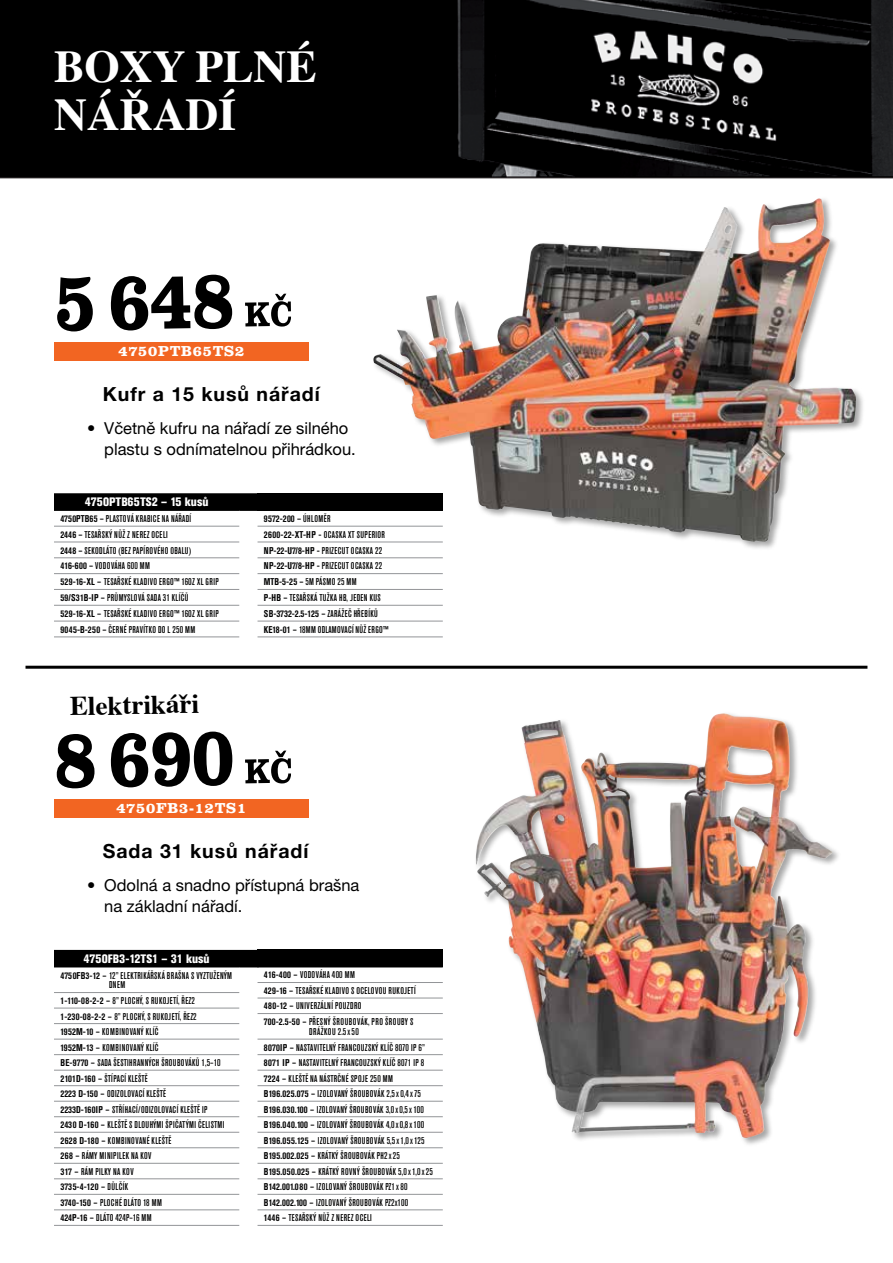
<style>
.page{position:relative;width:893px;height:1263px;background:#fff}
.page>*{position:absolute;margin:0;border:0;box-sizing:border-box;transform-origin:0 0}
.t1{font:700 85.65px "Clarendon LT Std";color:#000;scale:.8 1}
.t2{font:700 45.6px/48px "Times";color:#fff}
.t3{font:700 27px "Times";color:#000}
.t4{font:700 19.5px "Helvetica Neue LT Pro";letter-spacing:.05em;color:#000}
.t5{font:16.5px/21px "Helvetica Neue LT Pro";color:#000}
.t6{font:700 15px "Clarendon LT Std";letter-spacing:.05em;color:#fff}
.t7{font:800 condensed 12.15px "Akzidenz Grotesk Pro";color:#fff}
.t8{font:500 condensed 9.75px/15.6px "Akzidenz Grotesk Pro";letter-spacing:.04em;color:#000}
.s1{font-weight:700}
</style>
<div class="page">
<img style="left:0;top:0;width:893px;height:1226px">
<hr style="left:26px;top:666px;width:841px;height:3px;background:#000">
<div style="left:372px;top:197px;width:493px;height:354px;background:#000;opacity:.35"></div>
<img style="left:426px;top:198px;width:393px;height:156px">
<svg style="left:245px;top:294px;width:46px;height:33px"></svg>
<div style="left:54px;top:342px;width:255px;height:18px;background:#f26522"></div>
<div style="left:258px;top:493px;width:185px;height:17px;background:#000"></div>
<hr style="left:258px;top:510px;width:185px;height:1px;background:#000">
<hr style="left:258px;top:526px;width:185px;height:1px;background:#939598">
<hr style="left:258px;top:542px;width:185px;height:1px;background:#939598">
<hr style="left:258px;top:557px;width:185px;height:1px;background:#939598">
<hr style="left:258px;top:573px;width:185px;height:1px;background:#939598">
<hr style="left:258px;top:589px;width:185px;height:1px;background:#939598">
<hr style="left:258px;top:605px;width:185px;height:1px;background:#939598">
<hr style="left:258px;top:621px;width:185px;height:1px;background:#939598">
<hr style="left:258px;top:637px;width:185px;height:1px;background:#939598">
<svg style="left:54px;top:493px;width:204px;height:18px;background:#050505"></svg>
<hr style="left:54px;top:526px;width:185px;height:1px;background:#939598">
<hr style="left:54px;top:542px;width:185px;height:1px;background:#939598">
<hr style="left:54px;top:557px;width:185px;height:1px;background:#939598">
<hr style="left:54px;top:573px;width:185px;height:1px;background:#939598">
<hr style="left:54px;top:589px;width:185px;height:1px;background:#939598">
<hr style="left:54px;top:605px;width:185px;height:1px;background:#939598">
<hr style="left:54px;top:621px;width:185px;height:1px;background:#939598">
<hr style="left:54px;top:637px;width:185px;height:1px;background:#939598">
<div style="left:474px;top:712px;width:367px;height:435px;background:#000;opacity:.35"></div>
<img style="left:476px;top:713px;width:245px;height:184px">
<svg style="left:245px;top:750px;width:46px;height:33px"></svg>
<div style="left:54px;top:799px;width:255px;height:18px;background:#f26522"></div>
<div style="left:258px;top:950px;width:185px;height:17px;background:#000"></div>
<hr style="left:258px;top:967px;width:185px;height:1px;background:#000">
<hr style="left:258px;top:1225px;width:185px;height:1px;background:#939598">
<hr style="left:258px;top:982px;width:185px;height:1px;background:#939598">
<hr style="left:258px;top:998px;width:185px;height:1px;background:#939598">
<hr style="left:258px;top:1013px;width:185px;height:1px;background:#939598">
<hr style="left:258px;top:1039px;width:185px;height:1px;background:#939598">
<hr style="left:258px;top:1054px;width:185px;height:1px;background:#939598">
<hr style="left:258px;top:1070px;width:185px;height:1px;background:#939598">
<hr style="left:258px;top:1085px;width:185px;height:1px;background:#939598">
<hr style="left:258px;top:1101px;width:185px;height:1px;background:#939598">
<hr style="left:258px;top:1116px;width:185px;height:1px;background:#939598">
<hr style="left:258px;top:1132px;width:185px;height:1px;background:#939598">
<hr style="left:258px;top:1147px;width:185px;height:1px;background:#939598">
<hr style="left:258px;top:1163px;width:185px;height:1px;background:#939598">
<hr style="left:258px;top:1178px;width:185px;height:1px;background:#939598">
<hr style="left:258px;top:1194px;width:185px;height:1px;background:#939598">
<hr style="left:258px;top:1209px;width:185px;height:1px;background:#939598">
<div style="left:54px;top:950px;width:204px;height:18px;background:#000"></div>
<hr style="left:54px;top:992px;width:185px;height:1px;background:#939598">
<hr style="left:54px;top:1008px;width:185px;height:1px;background:#939598">
<hr style="left:54px;top:1023px;width:185px;height:1px;background:#939598">
<hr style="left:54px;top:1039px;width:185px;height:1px;background:#939598">
<hr style="left:54px;top:1054px;width:185px;height:1px;background:#939598">
<hr style="left:54px;top:1070px;width:185px;height:1px;background:#939598">
<hr style="left:54px;top:1085px;width:185px;height:1px;background:#939598">
<hr style="left:54px;top:1101px;width:185px;height:1px;background:#939598">
<hr style="left:54px;top:1116px;width:185px;height:1px;background:#939598">
<hr style="left:54px;top:1132px;width:185px;height:1px;background:#939598">
<hr style="left:54px;top:1147px;width:185px;height:1px;background:#939598">
<hr style="left:54px;top:1163px;width:185px;height:1px;background:#939598">
<hr style="left:54px;top:1178px;width:185px;height:1px;background:#939598">
<hr style="left:54px;top:1194px;width:185px;height:1px;background:#939598">
<hr style="left:54px;top:1209px;width:185px;height:1px;background:#939598">
<hr style="left:54px;top:1225px;width:185px;height:1px;background:#939598">
<h2 class="t2" style="left:54px;top:37px;width:264px">BOXY PLNÉ<br>NÁŘADÍ</h2>
<h1 class="t1" style="left:54px;top:250px;width:226px;rotate:-1deg">5 648</h1>
<h3 class="t6" style="left:118px;top:342px;width:127px">4750PTB65TS2</h3>
<h3 class="t4" style="left:103px;top:382px;width:219px">Kufr a 15 kusů nářadí</h3>
<h3 class="t5" style="left:104px;top:418px;width:253px;text-indent:-17px">• Včetně kufru na nářadí ze silného plastu s odnímatelnou přihrádkou.</h3>
<p class="t7" style="left:85px;top:494px;width:125px">4750PTB65TS2 – 15 kusů</p>
<p class="t8" style="left:60px;top:510px;width:160px"><span class="s1">4750PTB65 –</span> PLASTOVÁ KRABICE NA NÁŘADÍ<br><span class="s1">2446 –</span> TESAŘSKÝ NŮŽ Z NEREZ OCELI<br><span class="s1">2448 –</span> SEKODLÁTO (BEZ PAPÍROVÉHO OBALU)<br><span class="s1">416-600 –</span> VODOVÁHA 600 MM<br><span class="s1">529-16-XL –</span> TESAŘSKÉ KLADIVO ERGO™ 16OZ XL GRIP <span class="s1">59/S31B-IP –</span> PRŮMYSLOVÁ SADA 31 KLÍČŮ <span class="s1">529-16-XL –</span> TESAŘSKÉ KLADIVO ERGO™ 16OZ XL GRIP <span class="s1">9045-B-250 –</span> ČERNÉ PRAVÍTKO DO L 250 MM</p>
<p class="t8" style="left:264px;top:510px;width:126px"><span class="s1">9572-200 –</span> ÚHLOMĚR<br><span class="s1">2600-22-XT-HP -</span> OCASKA XT SUPERIOR<br><span class="s1">NP-22-U7/8-HP -</span> PRIZECUT OCASKA 22<br><span class="s1">NP-22-U7/8-HP -</span> PRIZECUT OCASKA 22<br><span class="s1">MTB-5-25 –</span> 5M PÁSMO 25 MM<br><span class="s1">P-HB –</span> TESAŘSKÁ TUŽKA HB, JEDEN KUS<br><span class="s1">SB-3732-2.5-125 –</span> ZARÁŽEČ HŘEBÍKŮ<br><span class="s1">KE18-01 –</span> 18MM ODLAMOVACÍ NŮŽ ERGO™</p>
<h3 class="t3" style="left:70px;top:680px;width:131px;rotate:-1deg">Elektrikáři</h3>
<h1 class="t1" style="left:54px;top:707px;width:226px;rotate:-1deg">8 690</h1>
<h3 class="t6" style="left:116px;top:799px;width:131px">4750FB3-12TS1</h3>
<h3 class="t4" style="left:103px;top:839px;width:207px">Sada 31 kusů nářadí</h3>
<h3 class="t5" style="left:104px;top:874px;width:257px;text-indent:-17px">• Odolná a snadno přístupná brašna na základní nářadí.</h3>
<p class="t7" style="left:84px;top:951px;width:128px">4750FB3-12TS1 – 31 kusů</p>
<p class="t8" style="left:109px;top:970px;width:125px;line-height:9.8px;text-indent:-49px"><span class="s1">4750FB3-12 –</span> 12” ELEKTRIKÁŘSKÁ BRAŠNA S VYZTUŽENÝM<br>DNEM</p>
<p class="t8" style="left:60px;top:992px;width:165px"><span class="s1">1-110-08-2-2 –</span> 8” PLOCHÝ, S RUKOJETÍ, ŘEZ2<br><span class="s1">1-230-08-2-2 –</span> 8” PLOCHÝ, S RUKOJETÍ, ŘEZ2<br><span class="s1">1952M-10 –</span> KOMBINOVANÝ KLÍČ<br><span class="s1">1952M-13 –</span> KOMBINOVANÝ KLÍČ<br><span class="s1">BE-9770 –</span> SADA ŠESTIHRANNÝCH ŠROUBOVÁKŮ 1,5–10<br><span class="s1">2101D-160 –</span> ŠTÍPACÍ KLEŠTĚ<br><span class="s1">2223 D-150 –</span> ODIZOLOVACÍ KLEŠTĚ<br><span class="s1">2233D-160IP –</span> STŘÍHACÍ/ODIZOLOVACÍ KLEŠTĚ IP <span class="s1">2430 D-160 –</span> KLEŠTĚ S DLOUHÝMI ŠPIČATÝMI ČELISTMI <span class="s1">2628 D-180 –</span> KOMBINOVANÉ KLEŠTĚ<br><span class="s1">268 –</span> RÁMY MINIPILEK NA KOV<br><span class="s1">317 –</span> RÁM PILKY NA KOV<br><span class="s1">3735-4-120 –</span> DŮLČÍK<br><span class="s1">3740-150 –</span> PLOCHÉ DLÁTO 18 MM<br><span class="s1">424P-16 –</span> DLÁTO 424P–16 MM</p>
<p class="t8" style="left:264px;top:967px;width:153px"><span class="s1">416-400 –</span> VODOVÁHA 400 MM<br><span class="s1">429-16 –</span> TESAŘSKÉ KLADIVO S OCELOVOU RUKOJETÍ <span class="s1">480-12 –</span> UNIVERZÁLNÍ POUZDRO<br><span class="s1">700-2.5-50 –</span> PŘESNÝ ŠROUBOVÁK, PRO ŠROUBY S</p>
<p class="t8" style="left:264px;top:1023px;width:170px;text-indent:45px">DRÁŽKOU 2.5x50<br><span class="s1">8070IP –</span> NASTAVITELNÝ FRANCOUZSKÝ KLÍČ 8070 IP 6” <span class="s1">8071 IP –</span> NASTAVITELNÝ FRANCOUZSKÝ KLÍČ 8071 IP 8<br><span class="s1">7224 –</span> KLEŠTĚ NA NÁSTRČNÉ SPOJE 250 MM <span class="s1">B196.025.075 –</span> IZOLOVANÝ ŠROUBOVÁK 2,5x0,4x75<br><span class="s1">B196.030.100 –</span> IZOLOVANÝ ŠROUBOVÁK 3,0x0,5x100<br><span class="s1">B196.040.100 –</span> IZOLOVANÝ ŠROUBOVÁK 4,0x0,8x100<br><span class="s1">B196.055.125 –</span> IZOLOVANÝ ŠROUBOVÁK 5,5x1,0x125<br><span class="s1">B195.002.025 –</span> KRÁTKÝ ŠROUBOVÁK PH2x25<br><span class="s1">B195.050.025 –</span> KRÁTKÝ ROVNÝ ŠROUBOVÁK 5,0x1,0x25<br><span class="s1">B142.001.080 –</span> IZOLOVANÝ ŠROUBOVÁK PZ1x80<br><span class="s1">B142.002.100 –</span> IZOLOVANÝ ŠROUBOVÁK PZ2x100<br><span class="s1">1446 –</span> TESAŘSKÝ NŮŽ Z NEREZ OCELI</p>
</div>
